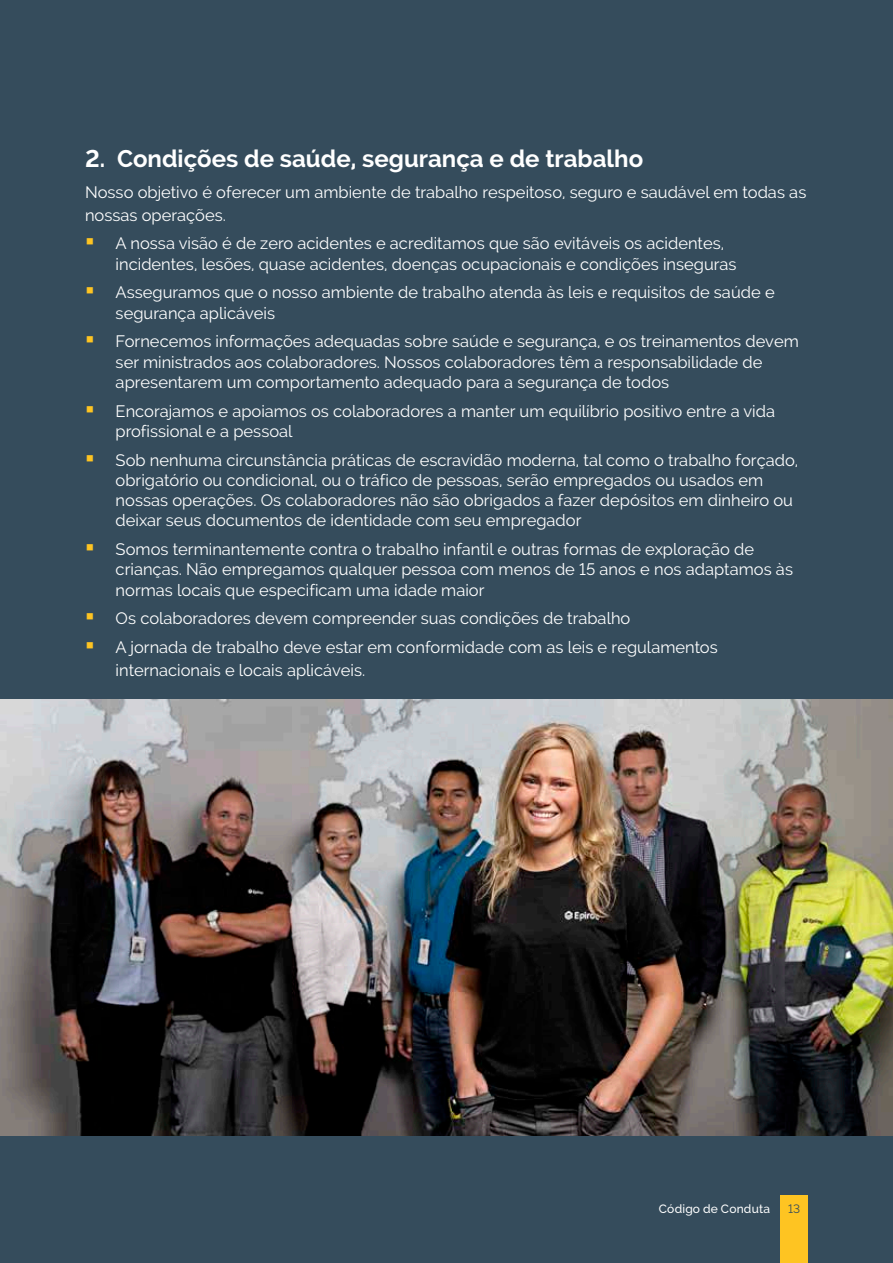
<style>
.page{position:relative;width:893px;height:1263px;background:#354c5c}
.page>*{position:absolute;margin:0;border:0;box-sizing:border-box;transform-origin:0 0}
.t1{font:700 24px "Raleway";color:#fff}
.t2{font:16.5px/20.2px "Raleway";color:#fff}
.t3{font:500 12px "Raleway";letter-spacing:.015em;color:#fff}
.t4{font:12px "Raleway";color:#354c5c}
</style>
<div class="page">
<img style="left:0;top:699px;width:893px;height:436px">
<div style="left:781px;top:1196px;width:27px;height:67px;background:#fec422"></div>
<h1 class="t1" style="left:85px;top:145px;width:560px">2. Condições de saúde, segurança e de trabalho</h1>
<p class="t2" style="left:85px;top:181px;width:723px;line-height:22.5px">Nosso objetivo é oferecer um ambiente de trabalho respeitoso, seguro e saudável em todas as nossas operações.</p>
<p class="t2" style="left:116px;top:233px;width:622px">A nossa visão é de zero acidentes e acreditamos que são evitáveis os acidentes, incidentes, lesões, quase acidentes, doenças ocupacionais e condições inseguras</p>
<p class="t2" style="left:116px;top:282px;width:660px">Asseguramos que o nosso ambiente de trabalho atenda às leis e requisitos de saúde e segurança aplicáveis</p>
<p class="t2" style="left:116px;top:331px;width:685px">Fornecemos informações adequadas sobre saúde e segurança, e os treinamentos devem ser ministrados aos colaboradores. Nossos colaboradores têm a responsabilidade de apresentarem um comportamento adequado para a segurança de todos</p>
<p class="t2" style="left:116px;top:401px;width:661px">Encorajamos e apoiamos os colaboradores a manter um equilíbrio positivo entre a vida profissional e a pessoal</p>
<p class="t2" style="left:116px;top:450px;width:684px">Sob nenhuma circunstância práticas de escravidão moderna, tal como o trabalho forçado, obrigatório ou condicional, ou o tráfico de pessoas, serão empregados ou usados em nossas operações. Os colaboradores não são obrigados a fazer depósitos em dinheiro ou deixar seus documentos de identidade com seu empregador</p>
<p class="t2" style="left:116px;top:539px;width:679px">Somos terminantemente contra o trabalho infantil e outras formas de exploração de crianças. Não empregamos qualquer pessoa com menos de 15 anos e nos adaptamos às normas locais que especificam uma idade maior</p>
<p class="t2" style="left:116px;top:604px;width:604px;line-height:28.8px">Os colaboradores devem compreender suas condições de trabalho<br>A jornada de trabalho deve estar em conformidade com as leis e regulamentos</p>
<p class="t2" style="left:116px;top:660px;width:251px">internacionais e locais aplicáveis.</p>
<p class="t3" style="left:659px;top:1202px;width:113px">Código de Conduta</p>
<p class="t4" style="left:788px;top:1202px;width:14px">13</p>
</div>
